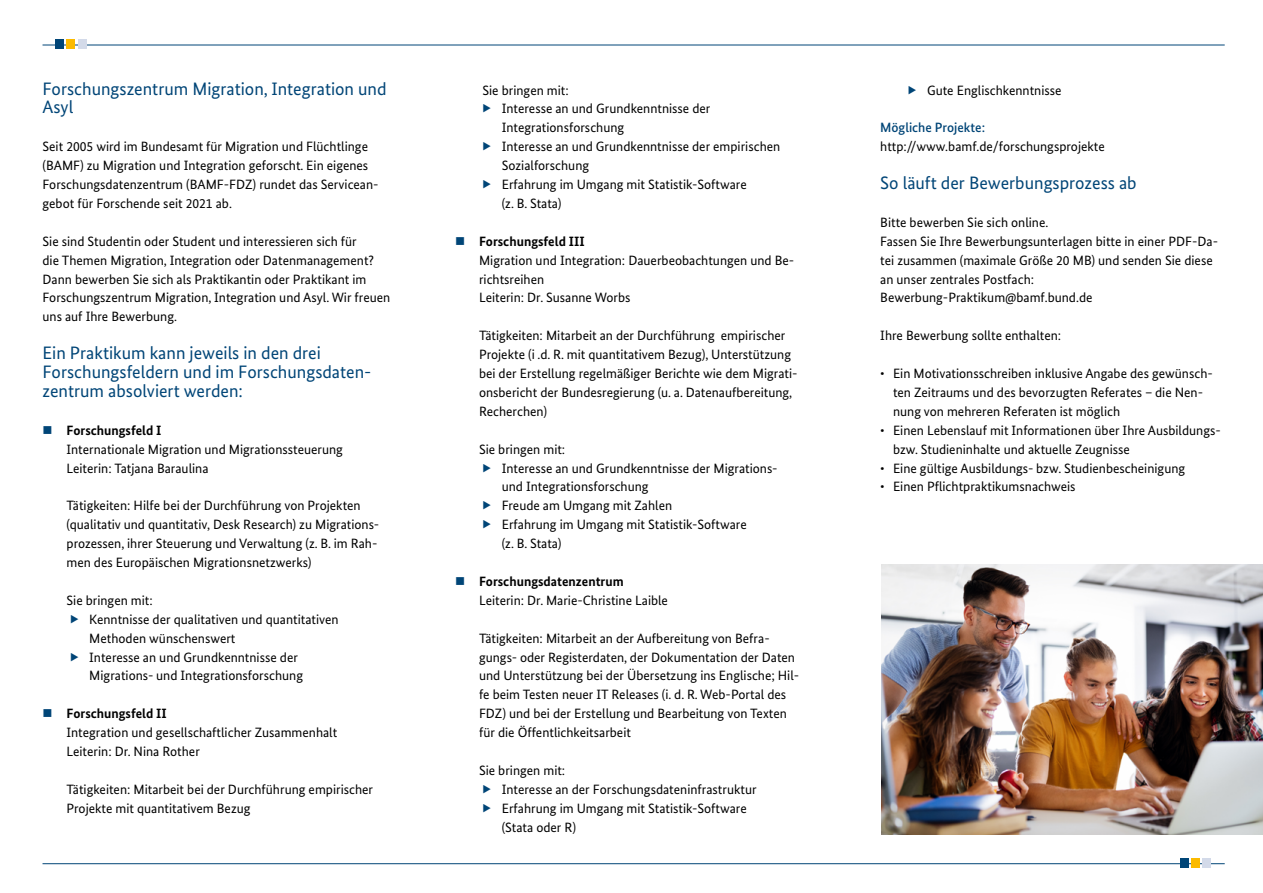
<style>
.page{position:relative;width:1263px;height:893px;background:#fff}
.page>*{position:absolute;margin:0;border:0;box-sizing:border-box;transform-origin:0 0}
.t1{font:18px/18.9px "Bundes Sans";color:#004577}
.t2{font:13.5px/18.9px "Bundes Sans";color:#000}
.t3{font:700 13.5px "Bundes Sans";color:#000}
.t4{font:500 13.5px "Bundes Sans";color:#004577}
</style>
<div class="page">
<hr style="left:43px;top:45px;width:1182px;height:1px;background:#004577">
<div style="left:55px;top:39px;width:9px;height:10px;background:#004577"></div>
<div style="left:66px;top:39px;width:9px;height:10px;background:#fbba00"></div>
<div style="left:78px;top:39px;width:8px;height:10px;background:#d3dae9"></div>
<hr style="left:43px;top:863px;width:1182px;height:1px;background:#004577">
<div style="left:1180px;top:858px;width:8px;height:9px;background:#004577"></div>
<div style="left:1191px;top:858px;width:9px;height:9px;background:#fbba00"></div>
<div style="left:1202px;top:858px;width:9px;height:9px;background:#d3dae9"></div>
<img style="left:881px;top:565px;width:382px;height:270px">
<h1 class="t1" style="left:43px;top:79px;width:346px">Forschungszentrum Migration, Integration und<br>Asyl</h1>
<p class="t2" style="left:43px;top:137px;width:338px">Seit 2005 wird im Bundesamt für Migration und Flüchtlinge (BAMF) zu Migration und Integration geforscht. Ein eigenes Forschungsdatenzentrum (BAMF-FDZ) rundet das Servicean&shy;gebot für Forschende seit 2021 ab.</p>
<p class="t2" style="left:43px;top:231px;width:349px">Sie sind Studentin oder Student und interessieren sich für<br>die Themen Migration, Integration oder Datenmanagement?<br>Dann bewerben Sie sich als Praktikantin oder Praktikant im Forschungszentrum Migration, Integration und Asyl. Wir freuen uns auf Ihre Bewerbung.</p>
<h1 class="t1" style="left:43px;top:343px;width:330px">Ein Praktikum kann jeweils in den drei<br>Forschungsfeldern und im Forschungsdaten&shy;zentrum absolviert werden:</h1>
<p class="t3" style="left:67px;top:422px;width:97px">Forschungsfeld I</p>
<p class="t2" style="left:67px;top:439px;width:278px">Internationale Migration und Migrationssteuerung<br>Leiterin: Tatjana Baraulina</p>
<p class="t2" style="left:67px;top:496px;width:314px">Tätigkeiten: Hilfe bei der Durchführung von Projekten (qualitativ und quantitativ, Desk Research) zu Migrations&shy;prozessen, ihrer Steuerung und Verwaltung (z. B. im Rah&shy;men des Europäischen Migrationsnetzwerks)</p>
<p class="t2" style="left:89px;top:591px;width:251px;text-indent:-23px">Sie bringen mit:<br>Kenntnisse der qualitativen und quantitativen Methoden wünschenswert<br>Interesse an und Grundkenntnisse der Migrations- und Integrationsforschung</p>
<p class="t3" style="left:67px;top:705px;width:102px">Forschungsfeld II</p>
<p class="t2" style="left:67px;top:723px;width:272px">Integration und gesellschaftlicher Zusammenhalt<br>Leiterin: Dr. Nina Rother</p>
<p class="t2" style="left:67px;top:780px;width:308px">Tätigkeiten: Mitarbeit bei der Durchführung empirischer<br>Projekte mit quantitativem Bezug</p>
<p class="t2" style="left:502px;top:80px;width:280px;text-indent:-19px">Sie bringen mit:<br>Interesse an und Grundkenntnisse der<br>Integrationsforschung<br>Interesse an und Grundkenntnisse der empirischen<br>Sozialforschung<br>Erfahrung im Umgang mit Statistik-Software<br>(z. B. Stata)</p>
<p class="t3" style="left:479px;top:233px;width:107px">Forschungsfeld III</p>
<p class="t2" style="left:479px;top:250px;width:317px">Migration und Integration: Dauerbeobachtungen und Be&shy;richtsreihen<br>Leiterin: Dr. Susanne Worbs</p>
<p class="t2" style="left:479px;top:326px;width:320px">Tätigkeiten: Mitarbeit an der Durchführung empirischer Projekte (i .d. R. mit quantitativem Bezug), Unterstützung bei der Erstellung regelmäßiger Berichte wie dem Migrati&shy;onsbericht der Bundesregierung (u. a. Datenaufbereitung, Recherchen)</p>
<p class="t2" style="left:502px;top:439px;width:277px;text-indent:-23px">Sie bringen mit:<br>Interesse an und Grundkenntnisse der Migrations&shy;und Integrationsforschung<br>Freude am Umgang mit Zahlen<br>Erfahrung im Umgang mit Statistik-Software<br>(z. B. Stata)</p>
<p class="t3" style="left:479px;top:573px;width:146px">Forschungsdatenzentrum</p>
<p class="t2" style="left:479px;top:591px;width:190px">Leiterin: Dr. Marie-Christine Laible</p>
<p class="t2" style="left:479px;top:628px;width:322px">Tätigkeiten: Mitarbeit an der Aufbereitung von Befra&shy;gungs- oder Registerdaten, der Dokumentation der Daten und Unterstützung bei der Übersetzung ins Englische; Hil&shy;fe beim Testen neuer IT Releases (i. d. R. Web-Portal des FDZ) und bei der Erstellung und Bearbeitung von Texten für die Öffentlichkeitsarbeit</p>
<p class="t2" style="left:502px;top:761px;width:256px;text-indent:-23px">Sie bringen mit:<br>Interesse an der Forschungsdateninfrastruktur<br>Erfahrung im Umgang mit Statistik-Software (Stata oder R)</p>
<p class="t2" style="left:927px;top:80px;width:136px">Gute Englischkenntnisse</p>
<p class="t4" style="left:880px;top:119px;width:106px">Mögliche Projekte:</p>
<p class="t2" style="left:880px;top:137px;width:226px">http://www.bamf.de/forschungsprojekte</p>
<h1 class="t1" style="left:880px;top:173px;width:258px">So läuft der Bewerbungsprozess ab</h1>
<p class="t2" style="left:880px;top:213px;width:339px">Bitte bewerben Sie sich online.<br>Fassen Sie Ihre Bewerbungsunterlagen bitte in einer PDF-Da&shy;tei zusammen (maximale Größe 20 MB) und senden Sie diese an unser zentrales Postfach:<br>Bewerbung-Praktikum@bamf.bund.de</p>
<p class="t2" style="left:880px;top:326px;width:182px">Ihre Bewerbung sollte enthalten:</p>
<p class="t2" style="left:893px;top:364px;width:321px;text-indent:-13px">• Ein Motivationsschreiben inklusive Angabe des gewünsch&shy;ten Zeitraums und des bevorzugten Referates – die Nen&shy;nung von mehreren Referaten ist möglich</p>
<p class="t2" style="left:893px;top:420px;width:329px;text-indent:-13px">• Einen Lebenslauf mit Informationen über Ihre Ausbildungs&shy;bzw. Studieninhalte und aktuelle Zeugnisse</p>
<p class="t2" style="left:880px;top:458px;width:306px">• Eine gültige Ausbildungs- bzw. Studienbescheinigung</p>
<p class="t2" style="left:880px;top:477px;width:197px">• Einen Pflichtpraktikumsnachweis</p>
</div>
